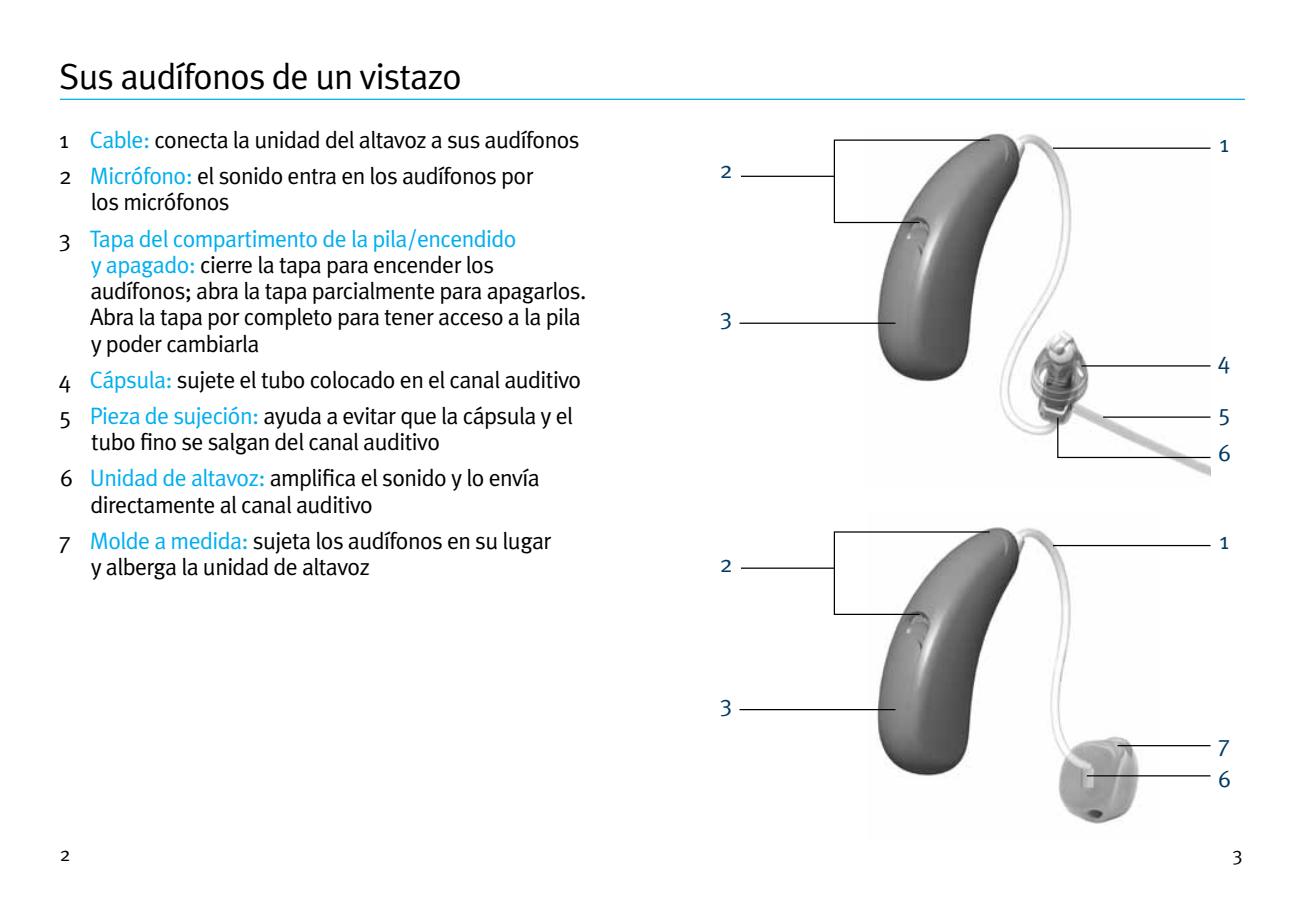
<style>
.page{position:relative;width:1305px;height:900px;background:#fff}
.page>*{position:absolute;margin:0;border:0;box-sizing:border-box;transform-origin:0 0}
.t1{font:36.25px "Meta Plus Normal";letter-spacing:-.025em;color:#000}
.t2{font:23.75px/36.2px "Meta Plus Normal";letter-spacing:-.025em;color:#000}
.t3{font:23.75px/36.2px "Meta Plus Normal";letter-spacing:-.025em;color:#00aeef}
.t4{font:23.75px "Meta OT Norm";color:#003a63}
.t5{font:20px "Meta Plus Normal";color:#000}
.s1{color:#00aeef}
.s2{color:#000}
</style>
<div class="page">
<img style="left:868px;top:527px;width:291px;height:297px">
<img style="left:862px;top:133px;width:349px;height:344px">
<hr style="left:60px;top:99px;width:1185px;height:1px;background:#00aeef">
<hr style="left:1082px;top:365px;width:129px;height:2px;background:#000">
<hr style="left:1053px;top:148px;width:158px;height:1px;background:#000">
<hr style="left:1053px;top:545px;width:158px;height:1px;background:#000">
<hr style="left:1118px;top:745px;width:93px;height:1px;background:#000">
<hr style="left:1087px;top:775px;width:124px;height:1px;background:#000">
<hr style="left:739px;top:323px;width:156px;height:1px;background:#000">
<hr style="left:739px;top:709px;width:156px;height:1px;background:#000">
<svg style="left:833px;top:139px;width:158px;height:85px"></svg>
<svg style="left:833px;top:531px;width:158px;height:85px"></svg>
<hr style="left:741px;top:176px;width:93px;height:1px;background:#000">
<hr style="left:741px;top:568px;width:93px;height:1px;background:#000">
<svg style="left:1057px;top:416px;width:154px;height:43px"></svg>
<h1 class="t1" style="left:59px;top:55px;width:404px">Sus audífonos de un vistazo</h1>
<p class="t2" style="left:59px;top:121px;width:522px">1 <span class="s1">Cable:</span> conecta la unidad del altavoz a sus audífonos<br>2 <span class="s1">Micrófono:</span> el sonido entra en los audífonos por</p>
<p class="t3" style="left:59px;top:184px;width:460px;text-indent:32px"><span class="s2">los micrófonos<br>3</span> Tapa del compartimento de la pila/encendido</p>
<p class="t2" style="left:90px;top:251px;width:498px;line-height:26.2px"><span class="s1">y apagado:</span> cierre la tapa para encender los audífonos; abra la tapa parcialmente para apagarlos.<br>Abra la tapa por completo para tener acceso a la pila y poder cambiarla</p>
<p class="t2" style="left:58px;top:361px;width:524px">4 <span class="s1">Cápsula:</span> sujete el tubo colocado en el canal auditivo<br>5 <span class="s1">Pieza de sujeción:</span> ayuda a evitar que la cápsula y el</p>
<p class="t2" style="left:60px;top:424px;width:481px;text-indent:31px">tubo fino se salgan del canal auditivo<br>6 <span class="s1">Unidad de altavoz:</span> amplifica el sonido y lo envía</p>
<p class="t2" style="left:58px;top:486px;width:494px;text-indent:32px">directamente al canal auditivo<br>7 <span class="s1">Molde a medida:</span> sujeta los audífonos en su lugar</p>
<p class="t2" style="left:91px;top:549px;width:281px">y alberga la unidad de altavoz</p>
<p class="t4" style="left:720px;top:156px;width:15px">2</p>
<p class="t4" style="left:720px;top:303px;width:14px">3</p>
<p class="t4" style="left:720px;top:550px;width:15px">2</p>
<p class="t4" style="left:720px;top:689px;width:14px">3</p>
<p class="t4" style="left:1219px;top:129px;width:12px">1</p>
<p class="t4" style="left:1218px;top:347px;width:14px">4</p>
<p class="t4" style="left:1219px;top:398px;width:13px">5</p>
<p class="t4" style="left:1218px;top:438px;width:15px">6</p>
<p class="t4" style="left:1219px;top:527px;width:12px">1</p>
<p class="t4" style="left:1218px;top:730px;width:13px">7</p>
<p class="t4" style="left:1218px;top:765px;width:15px">6</p>
<p class="t5" style="left:60px;top:842px;width:12px">2</p>
<p class="t5" style="left:1232px;top:842px;width:12px">3</p>
</div>
